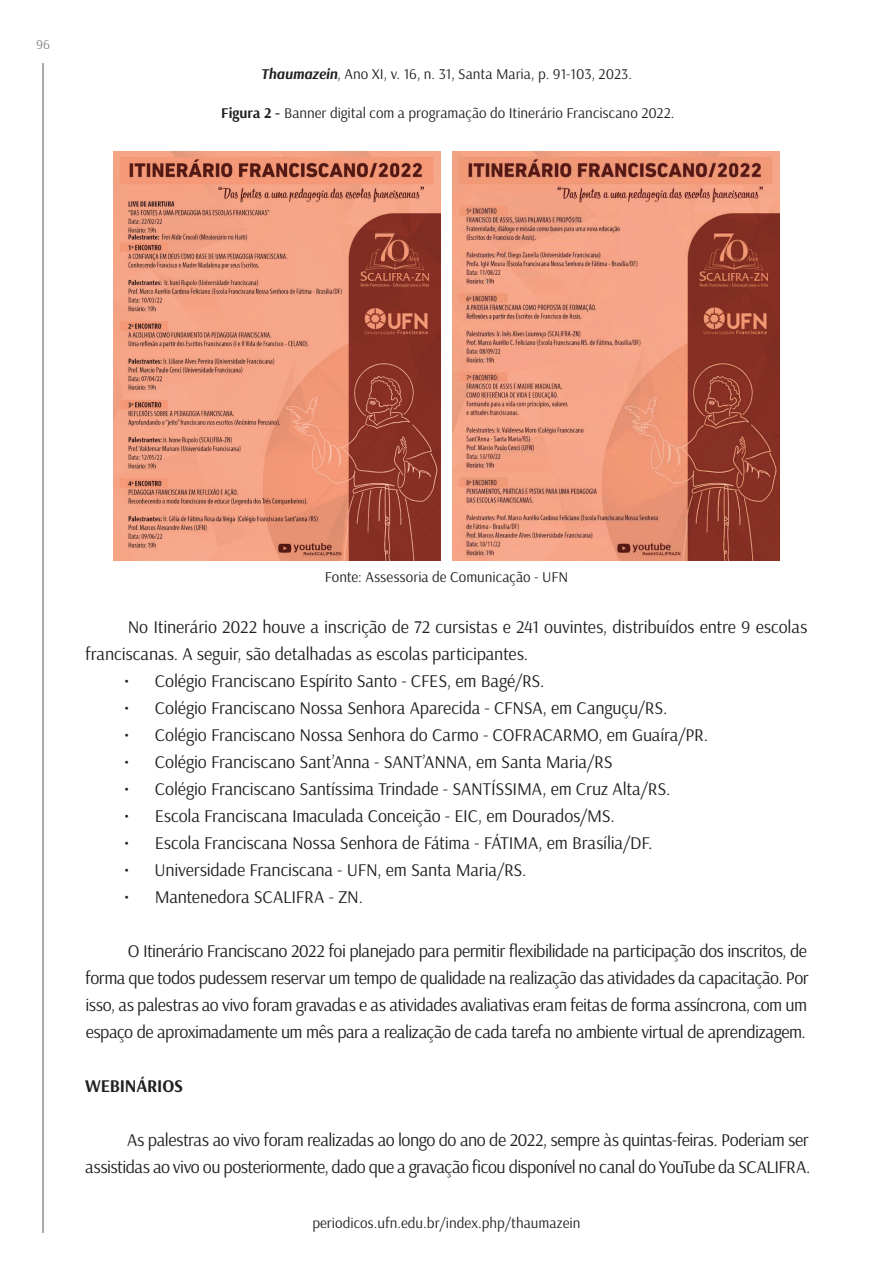
<style>
.page{position:relative;width:893px;height:1263px;background:#fff}
.page>*{position:absolute;margin:0;border:0;box-sizing:border-box;transform-origin:0 0}
.t1{font:18px/27px "Arsenal";letter-spacing:-.01em;color:#231f20}
.t2{font:18px/27px "Arsenal";letter-spacing:-.03em;color:#231f20;text-align:right}
.t3{font:700 18px "Arsenal";letter-spacing:-.01em;color:#231f20}
.t4{font:15px "Arsenal";color:#231f20}
.t5{font:13.5px "Arsenal";color:#808285}
.s1{font-weight:700;font-style:italic}
.s2{font-weight:700}
</style>
<div class="page">
<hr style="left:43px;top:64px;width:1px;height:1169px;background:#a8a9ad">
<img style="left:114px;top:152px;width:327px;height:408px">
<img style="left:452px;top:152px;width:327px;height:408px">
<p class="t5" style="left:36px;top:36px;width:15px">96</p>
<p class="t4" style="left:261px;top:65px;width:373px"><span class="s1">Thaumazein</span>, Ano XI, v. 16, n. 31, Santa Maria, p. 91-103, 2023.</p>
<p class="t4" style="left:221px;top:103px;width:455px"><span class="s2">Figura 2 -</span> Banner digital com a programação do Itinerário Franciscano 2022.</p>
<p class="t4" style="left:325px;top:568px;width:245px">Fonte: Assessoria de Comunicação - UFN</p>
<p class="t1" style="left:85px;top:614px;width:724px;text-indent:42px">No Itinerário 2022 houve a inscrição de 72 cursistas e 241 ouvintes, distribuídos entre 9 escolas franciscanas. A seguir, são detalhadas as escolas participantes.</p>
<p class="t1" style="left:124px;top:668px;width:422px">• Colégio Franciscano Espírito Santo - CFES, em Bagé/RS.</p>
<p class="t1" style="left:124px;top:695px;width:545px">• Colégio Franciscano Nossa Senhora Aparecida - CFNSA, em Canguçu/RS.</p>
<p class="t1" style="left:124px;top:722px;width:585px">• Colégio Franciscano Nossa Senhora do Carmo - COFRACARMO, em Guaíra/PR.</p>
<p class="t1" style="left:124px;top:749px;width:490px">• Colégio Franciscano Sant’Anna - SANT’ANNA, em Santa Maria/RS</p>
<p class="t1" style="left:124px;top:776px;width:548px">• Colégio Franciscano Santíssima Trindade - SANTÍSSIMA, em Cruz Alta/RS.</p>
<p class="t1" style="left:124px;top:803px;width:492px">• Escola Franciscana Imaculada Conceição - EIC, em Dourados/MS.</p>
<p class="t1" style="left:124px;top:830px;width:530px">• Escola Franciscana Nossa Senhora de Fátima - FÁTIMA, em Brasília/DF.</p>
<p class="t1" style="left:124px;top:857px;width:404px">• Universidade Franciscana - UFN, em Santa Maria/RS.</p>
<p class="t1" style="left:124px;top:884px;width:240px">• Mantenedora SCALIFRA - ZN.</p>
<p class="t1" style="left:85px;top:938px;width:725px;text-align:justify;text-indent:43px">O Itinerário Franciscano 2022 foi planejado para permitir flexibilidade na participação dos inscritos, de forma que todos pudessem reservar um tempo de qualidade na realização das atividades da capacitação. Por isso, as palestras ao vivo foram gravadas e as atividades avaliativas eram feitas de forma assíncrona, com um espaço de aproximadamente um mês para a realização de cada tarefa no ambiente virtual de aprendizagem.</p>
<p class="t3" style="left:85px;top:1075px;width:99px">WEBINÁRIOS</p>
<p class="t2" style="left:85px;top:1127px;width:727px">As palestras ao vivo foram realizadas ao longo do ano de 2022, sempre às quintas-feiras. Poderiam ser assistidas ao vivo ou posteriormente, dado que a gravação ficou disponível no canal do YouTube da SCALIFRA.</p>
<p class="t4" style="left:312px;top:1214px;width:270px">periodicos.ufn.edu.br/index.php/thaumazein</p>
</div>
